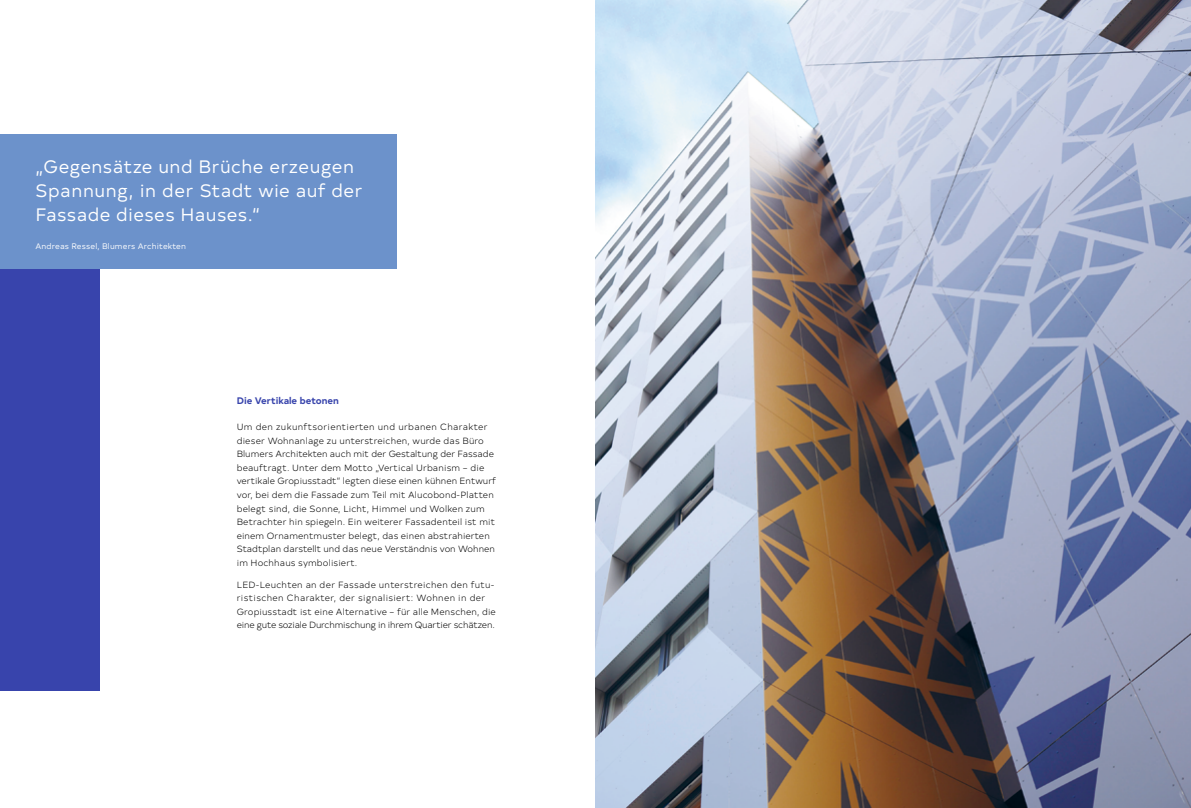
<style>
.page{position:relative;width:1191px;height:808px;background:#fff}
.page>*{position:absolute;margin:0;border:0;box-sizing:border-box;transform-origin:0 0}
.t1{font:18px/24px "Typold";letter-spacing:.025em;color:#fff}
.t2{font:700 9.5px "Typold";color:#3844ac}
.t3{font:300 9px/13.5px "Typold";letter-spacing:.015em;color:#000}
.t4{font:8px "Typold";letter-spacing:.02em;color:#fff}
</style>
<div class="page">
<img style="left:595px;top:0;width:596px;height:808px">
<div style="left:0;top:269px;width:99px;height:421px;background:#3844ac"></div>
<div style="left:0;top:135px;width:397px;height:134px;background:#6c92cb"></div>
<h1 class="t1" style="left:35px;top:153px;width:328px">„Gegensätze und Brüche erzeugen<br>Spannung, in der Stadt wie auf der<br>Fassade dieses Hauses.“</h1>
<p class="t4" style="left:35px;top:240px;width:152px">Andreas Ressel, Blumers Architekten</p>
<p class="t2" style="left:237px;top:392px;width:104px">Die Vertikale betonen</p>
<p class="t3" style="left:237px;top:420px;width:261px">Um den zukunftsorientierten und urbanen Charakter dieser Wohnanlage zu unterstreichen, wurde das Büro Blumers Architekten auch mit der Gestaltung der Fassade beauftragt. Unter dem Motto „Vertical Urbanism – die vertikale Gropiusstadt“ legten diese einen kühnen Entwurf vor, bei dem die Fassade zum Teil mit Alucobond-Platten belegt sind, die Sonne, Licht, Himmel und Wolken zum Betrachter hin spiegeln. Ein weiterer Fassadenteil ist mit einem Ornamentmuster belegt, das einen abstrahierten Stadtplan darstellt und das neue Verständnis von Wohnen im Hochhaus symbolisiert.</p>
<p class="t3" style="left:237px;top:577px;width:261px">LED-Leuchten an der Fassade unterstreichen den futu&shy;ristischen Charakter, der signalisiert: Wohnen in der Gropiusstadt ist eine Alternative – für alle Menschen, die eine gute soziale Durchmischung in ihrem Quartier schätzen.</p>
</div>
